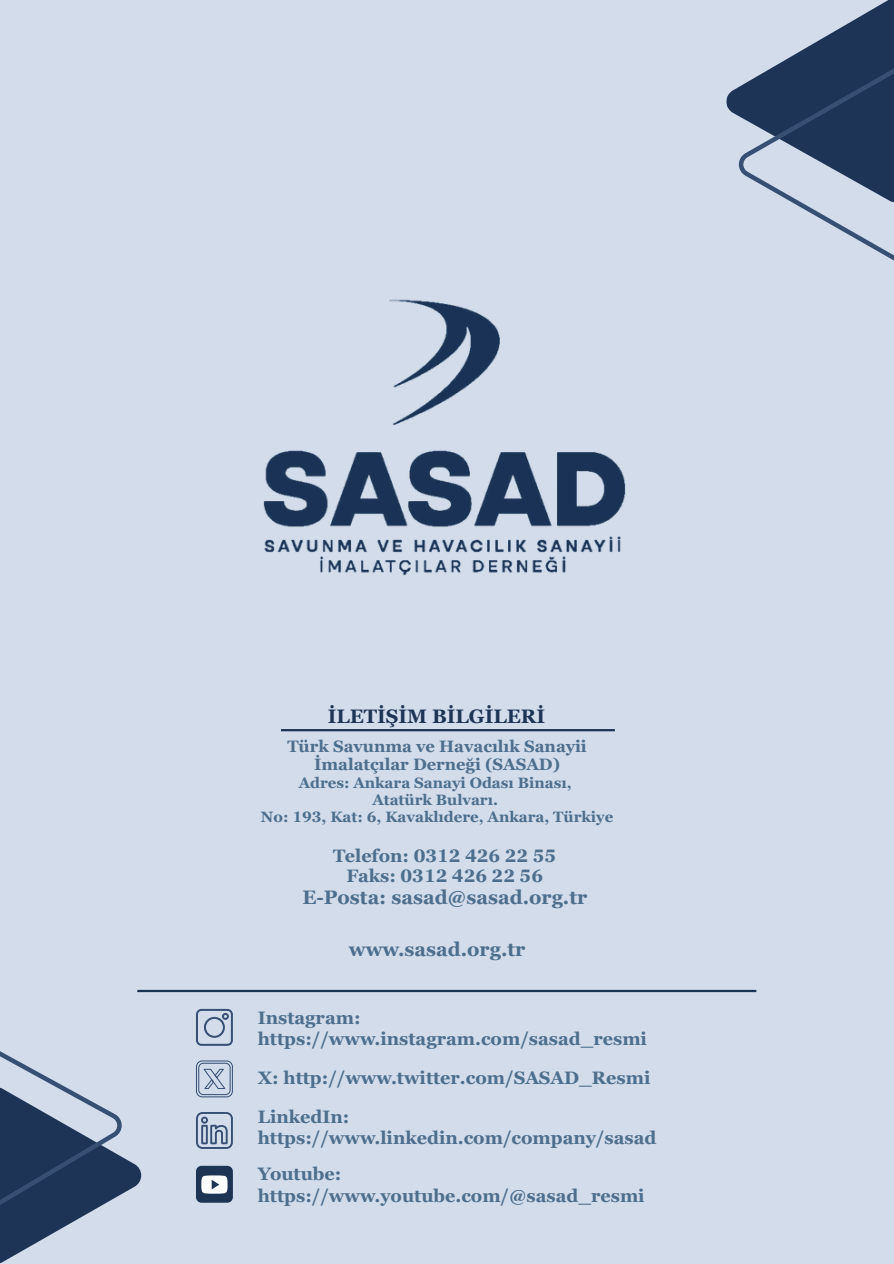
<style>
.page{position:relative;width:894px;height:1264px;background:#fff}
.page>*{position:absolute;margin:0;border:0;box-sizing:border-box;transform-origin:0 0}
.t1{font:700 19.5px "Georgia Pro";color:#4d6e8c}
.t2{font:700 19.5px "Georgia Pro";color:#1e3455}
.t3{font:700 18px/21.3px "Georgia Pro";color:#4d6e8c}
.t4{font:700 16.5px "Georgia Pro";color:#4d6e8c}
.t5{font:700 15px "Georgia Pro";color:#4d6e8c}
</style>
<div class="page">
<div style="left:0;top:0;width:893px;height:1263px;background:#d2dceb"></div>
<hr style="left:281px;top:729px;width:333px;height:2px;background:#1e3455">
<hr style="left:137px;top:989px;width:619px;height:3px;background:#1e3455">
<svg style="left:726px;top:0;width:167px;height:260px"></svg>
<img style="left:263px;top:299px;width:363px;height:277px">
<svg style="left:196px;top:1008px;width:37px;height:37px"></svg>
<svg style="left:196px;top:1060px;width:37px;height:37px"></svg>
<svg style="left:196px;top:1112px;width:37px;height:36px"></svg>
<div style="left:196px;top:1165px;width:37px;height:37px;background:#1e3455;border-radius:6px"></div>
<svg style="left:201px;top:1175px;width:26px;height:18px"></svg>
<svg style="left:0;top:1051px;width:141px;height:212px"></svg>
<p class="t2" style="left:327px;top:705px;width:219px">İLETİŞİM BİLGİLERİ</p>
<h1 class="t4" style="left:287px;top:737px;width:301px">Türk Savunma ve Havacılık Sanayii</h1>
<p class="t4" style="left:314px;top:755px;width:247px">İmalatçılar Derneği (SASAD)</p>
<p class="t5" style="left:298px;top:774px;width:274px">Adres: Ankara Sanayi Odası Binası,</p>
<p class="t5" style="left:372px;top:791px;width:127px">Atatürk Bulvarı.</p>
<h2 class="t5" style="left:261px;top:808px;width:354px">No: 193, Kat: 6, Kavaklıdere, Ankara, Türkiye</h2>
<h2 class="t3" style="left:333px;top:845px;width:224px;line-height:20.2px;text-align:center">Telefon: 0312 426 22 55<br>Faks: 0312 426 22 56</h2>
<p class="t1" style="left:302px;top:886px;width:286px">E-Posta: sasad@sasad.org.tr</p>
<h2 class="t1" style="left:349px;top:938px;width:178px">www.sasad.org.tr</h2>
<h2 class="t3" style="left:258px;top:1006px;width:390px">Instagram: https://www.instagram.com/sasad_resmi</h2>
<h2 class="t3" style="left:258px;top:1066px;width:394px">X: http://www.twitter.com/SASAD_Resmi</h2>
<p class="t3" style="left:258px;top:1105px;width:400px">LinkedIn: https://www.linkedin.com/company/sasad</p>
<p class="t3" style="left:258px;top:1163px;width:388px">Youtube: https://www.youtube.com/@sasad_resmi</p>
</div>
